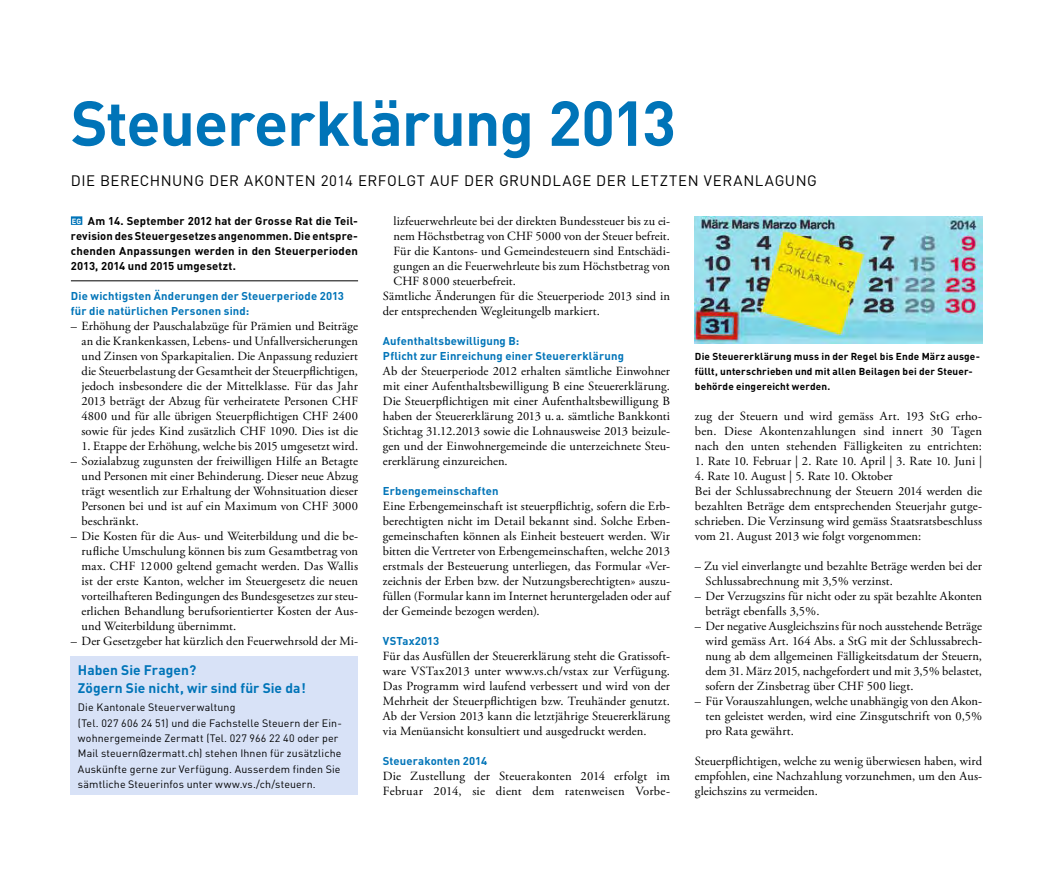
<style>
.page{position:relative;width:1053px;height:882px;background:#fff}
.page>*{position:absolute;margin:0;border:0;box-sizing:border-box;transform-origin:0 0}
.t1{font:700 62.5px "DIN";letter-spacing:-.02em;color:#0074b8}
.t2{font:15px "DIN";letter-spacing:.035em;color:#000}
.t3{font:700 13.75px/17.5px "DIN";color:#0074b8}
.t4{font:12.5px/15px "Adobe Garamond Pro";letter-spacing:.01em;color:#000;text-align:justify}
.t5{font:700 11.25px/15px "DIN";letter-spacing:.01em;color:#0074b8}
.t6{font:700 11.25px/15px "DIN";letter-spacing:.015em;color:#000;text-align:justify}
.t7{font:10.62px/15.2px "DIN";letter-spacing:.015em;color:#000}
.t8{font:700 10px/15px "DIN";letter-spacing:.015em;color:#000}
.s1{font-size:7.5px;color:#fff}
</style>
<div class="page">
<div style="left:71px;top:216px;width:11px;height:9px;background:#0074b8"></div>
<hr style="left:71px;top:281px;width:287px;height:1px;background:#000">
<div style="left:71px;top:656px;width:287px;height:139px;background:#d8e2f7"></div>
<img style="left:694px;top:217px;width:287px;height:127px">
<h1 class="t1" style="left:71px;top:82px;width:606px">Steuererklärung 2013</h1>
<p class="t2" style="left:71px;top:171px;width:747px">DIE BERECHNUNG DER AKONTEN 2014 ERFOLGT AUF DER GRUNDLAGE DER LETZTEN VERANLAGUNG</p>
<p class="t6" style="left:71px;top:213px;width:289px"><span class="s1">EG</span> Am 14. September 2012 hat der Grosse Rat die Teil&shy;revision des Steuergesetzes angenommen. Die entspre&shy;chenden Anpassungen werden in den Steuerperioden 2013, 2014 und 2015 umgesetzt.</p>
<p class="t5" style="left:71px;top:288px;width:275px">Die wichtigsten Änderungen der Steuerperiode 2013 für die natürlichen Personen sind:</p>
<p class="t4" style="left:81px;top:319px;width:278px;text-indent:-11px">– Erhöhung der Pauschalabzüge für Prämien und Beiträge an die Krankenkassen, Lebens- und Unfallversicherungen und Zinsen von Sparkapitalien. Die Anpassung reduziert die Steuerbelastung der Gesamtheit der Steuerpflichtigen, jedoch insbesondere die der Mittelklasse. Für das Jahr 2013 beträgt der Abzug für verheiratete Personen CHF 4800 und für alle übrigen Steuerpflichtigen CHF 2400 sowie für jedes Kind zusätzlich CHF 1090. Dies ist die</p>
<p class="t4" style="left:81px;top:439px;width:278px">1. Etappe der Erhöhung, welche bis 2015 umgesetzt wird.</p>
<p class="t4" style="left:81px;top:454px;width:278px;text-indent:-11px">– Sozialabzug zugunsten der freiwilligen Hilfe an Betagte und Personen mit einer Behinderung. Dieser neue Abzug trägt wesentlich zur Erhaltung der Wohnsituation dieser Personen bei und ist auf ein Maximum von CHF 3000 beschränkt.</p>
<p class="t4" style="left:81px;top:529px;width:278px;text-indent:-11px">– Die Kosten für die Aus- und Weiterbildung und die be&shy;rufliche Umschulung können bis zum Gesamtbetrag von max. CHF 12 000 geltend gemacht werden. Das Wallis ist der erste Kanton, welcher im Steuergesetz die neuen vorteilhafteren Bedingungen des Bundesgesetzes zur steu&shy;erlichen Behandlung berufsorientierter Kosten der Aus&shy;und Weiterbildung übernimmt.</p>
<p class="t4" style="left:71px;top:634px;width:289px">– Der Gesetzgeber hat kürzlich den Feuerwehrsold der Mi-</p>
<p class="t4" style="left:393px;top:214px;width:278px">lizfeuerwehrleute bei der direkten Bundessteuer bis zu ei-</p>
<p class="t4" style="left:393px;top:229px;width:278px">nem Höchstbetrag von CHF 5000 von der Steuer befreit.</p>
<p class="t4" style="left:393px;top:244px;width:278px">Für die Kantons- und Gemeindesteuern sind Entschädi-</p>
<p class="t4" style="left:393px;top:259px;width:278px">gungen an die Feuerwehrleute bis zum Höchstbetrag von</p>
<p class="t4" style="left:393px;top:274px;width:124px">CHF 8 000 steuerbefreit.</p>
<p class="t4" style="left:383px;top:289px;width:289px">Sämtliche Änderungen für die Steuerperiode 2013 sind in</p>
<p class="t4" style="left:383px;top:304px;width:218px">der entsprechenden Wegleitungelb markiert.</p>
<p class="t5" style="left:383px;top:333px;width:242px">Aufenthaltsbewilligung B:<br>Pflicht zur Einreichung einer Steuererklärung</p>
<p class="t4" style="left:383px;top:364px;width:289px">Ab der Steuerperiode 2012 erhalten sämtliche Einwohner mit einer Aufenthaltsbewilligung B eine Steuererklärung.<br>Die Steuerpflichtigen mit einer Aufenthaltsbewilligung B haben der Steuererklärung 2013 u. a. sämtliche Bankkonti Stichtag 31.12.2013 sowie die Lohnausweise 2013 beizule&shy;gen und der Einwohnergemeinde die unterzeichnete Steu&shy;ererklärung einzureichen.</p>
<p class="t5" style="left:383px;top:483px;width:117px">Erbengemeinschaften</p>
<p class="t4" style="left:383px;top:499px;width:289px">Eine Erbengemeinschaft ist steuerpflichtig, sofern die Erb&shy;berechtigten nicht im Detail bekannt sind. Solche Erben&shy;gemeinschaften können als Einheit besteuert werden. Wir bitten die Vertreter von Erbengemeinschaften, welche 2013 erstmals der Besteuerung unterliegen, das Formular «Ver&shy;zeichnis der Erben bzw. der Nutzungsberechtigten» auszu&shy;füllen (Formular kann im Internet heruntergeladen oder auf der Gemeinde bezogen werden).</p>
<p class="t5" style="left:383px;top:633px;width:58px">VSTax2013</p>
<p class="t4" style="left:383px;top:649px;width:289px">Für das Ausfüllen der Steuererklärung steht die Gratissoft&shy;ware VSTax2013 unter www.vs.ch/vstax zur Verfügung.<br>Das Programm wird laufend verbessert und wird von der Mehrheit der Steuerpflichtigen bzw. Treuhänder genutzt.<br>Ab der Version 2013 kann die letztjährige Steuererklärung via Menüansicht konsultiert und ausgedruckt werden.</p>
<p class="t5" style="left:383px;top:753px;width:106px">Steuerakonten 2014</p>
<p class="t4" style="left:383px;top:769px;width:289px">Die Zustellung der Steuerakonten 2014 erfolgt im<br>Februar 2014, sie dient dem ratenweisen Vorbe-</p>
<p class="t8" style="left:694px;top:348px;width:286px">Die Steuererklärung muss in der Regel bis Ende März ausge&shy;füllt, unterschrieben und mit allen Beilagen bei der Steuer&shy;behörde eingereicht werden.</p>
<p class="t4" style="left:694px;top:409px;width:289px">zug der Steuern und wird gemäss Art. 193 StG erho&shy;ben. Diese Akontenzahlungen sind innert 30 Tagen nach den unten stehenden Fälligkeiten zu entrichten:</p>
<p class="t4" style="left:694px;top:454px;width:289px">1. Rate 10. Februar | 2. Rate 10. April | 3. Rate 10. Juni |</p>
<p class="t4" style="left:694px;top:469px;width:289px;text-align:left">4. Rate 10. August | 5. Rate 10. Oktober<br>Bei der Schlussabrechnung der Steuern 2014 werden die bezahlten Beträge dem entsprechenden Steuerjahr gutge&shy;schrieben. Die Verzinsung wird gemäss Staatsratsbeschluss vom 21. August 2013 wie folgt vorgenommen:</p>
<p class="t4" style="left:705px;top:559px;width:278px;text-indent:-11px">– Zu viel einverlangte und bezahlte Beträge werden bei der<br>Schlussabrechnung mit 3,5% verzinst.</p>
<p class="t4" style="left:705px;top:589px;width:278px;text-indent:-11px">– Der Verzugszins für nicht oder zu spät bezahlte Akonten beträgt ebenfalls 3,5%.</p>
<p class="t4" style="left:705px;top:619px;width:278px;text-indent:-11px">– Der negative Ausgleichszins für noch ausstehende Beträge wird gemäss Art. 164 Abs. a StG mit der Schlussabrech&shy;nung ab dem allgemeinen Fälligkeitsdatum der Steuern, dem 31. März 2015, nachgefordert und mit 3,5% belastet, sofern der Zinsbetrag über CHF 500 liegt.</p>
<p class="t4" style="left:705px;top:694px;width:278px;text-indent:-11px">– Für Vorauszahlungen, welche unabhängig von den Akon&shy;ten geleistet werden, wird eine Zinsgutschrift von 0,5% pro Rata gewährt.</p>
<p class="t4" style="left:694px;top:754px;width:289px">Steuerpflichtigen, welche zu wenig überwiesen haben, wird empfohlen, eine Nachzahlung vorzunehmen, um den Aus&shy;gleichszins zu vermeiden.</p>
<p class="t3" style="left:78px;top:661px;width:229px">Haben Sie Fragen?<br>Zögern Sie nicht, wir sind für Sie da!</p>
<p class="t7" style="left:78px;top:700px;width:265px">Die Kantonale Steuerverwaltung<br>(Tel. 027 606 24 51) und die Fachstelle Steuern der Ein&shy;wohnergemeinde Zermatt (Tel. 027 966 22 40 oder per Mail steuern@zermatt.ch) stehen Ihnen für zusätzliche Auskünfte gerne zur Verfügung. Ausserdem finden Sie sämtliche Steuerinfos unter www.vs./ch/steuern.</p>
</div>
